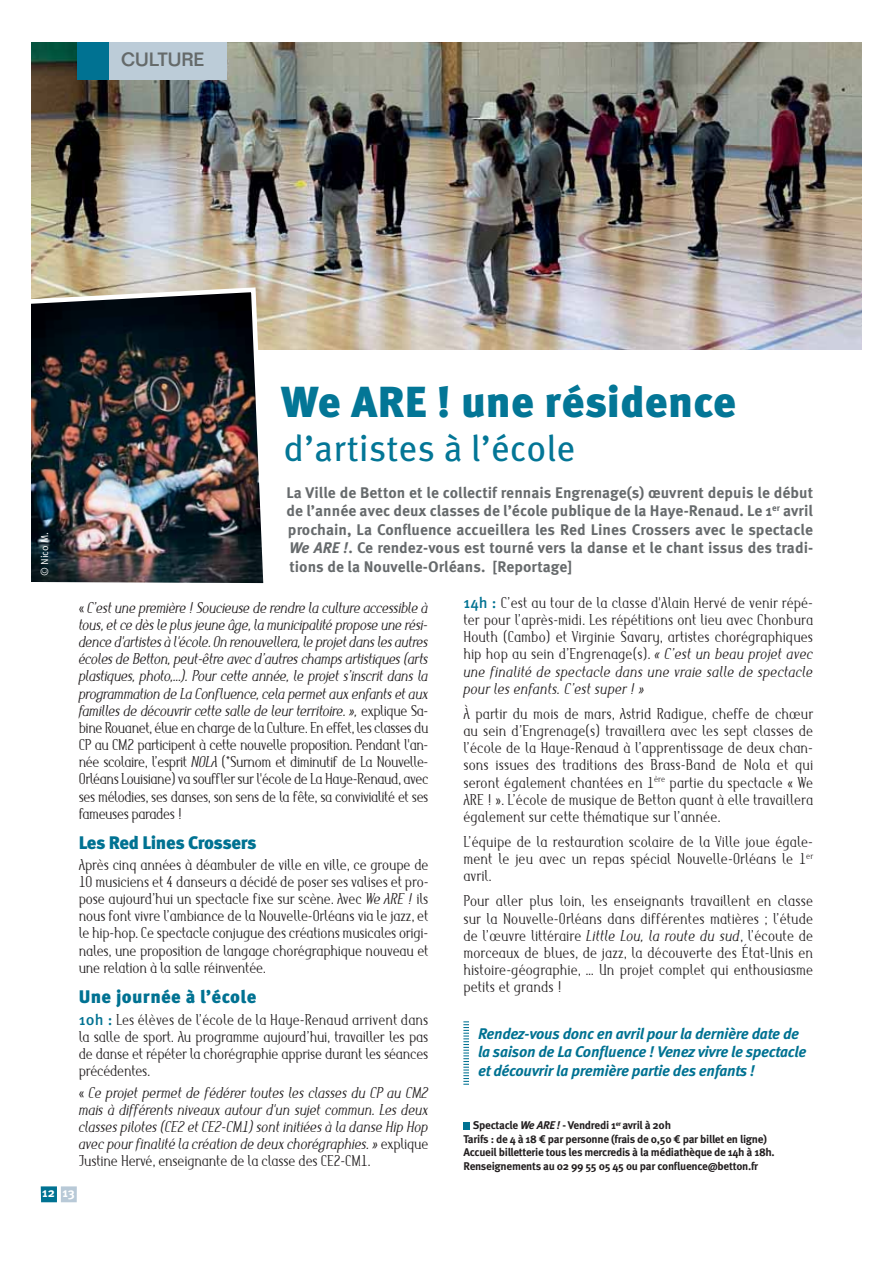
<style>
.page{position:relative;width:893px;height:1263px;background:#fff}
.page>*{position:absolute;margin:0;border:0;box-sizing:border-box;transform-origin:0 0}
.t1{font:900 43.35px "Meta Pro";letter-spacing:.005em;color:#037696}
.t2{font:36.45px "Meta Pro";letter-spacing:.005em;color:#037696}
.t3{font:500 18.9px "Folio Std";color:#656a6a}
.t4{font:900 18.15px "Meta Pro";letter-spacing:-.02em;color:#007292}
.t5{font:900 18.15px "Meta Pro";letter-spacing:.02em;color:#007292}
.t6{font:300 16.2px/17.1px "Maverick";letter-spacing:.01em;color:#231f20;text-align:justify;scale:.88 1}
.t7{font:italic 300 16.2px/17.1px "Maverick";letter-spacing:-.01em;color:#231f20;text-align:justify;scale:.88 1}
.t8{font:700 15.45px/18.5px "Meta Pro";letter-spacing:.005em;color:#666a6c;text-align:justify}
.t9{font:italic 700 15.45px/18.5px "Meta Pro";letter-spacing:-.02em;color:#007292}
.t10{font:700 12.9px "Meta";color:#fff}
.t11{font:700 11.25px/13.5px "Meta Pro";letter-spacing:-.025em;color:#231f20}
.t12{font:10.2px "Meta Pro";color:#fff}
.s1{font-style:italic}
.s2{font-style:normal}
.s3{font-family:"Meta Pro";font-weight:500;font-size:15.45px;color:#007292}
</style>
<div class="page">
<div style="left:41px;top:1186px;width:16px;height:16px;background:#007292"></div>
<div style="left:61px;top:1186px;width:16px;height:16px;background:#b8c9d7"></div>
<div style="left:463px;top:1122px;width:7px;height:7px;background:#007292"></div>
<img style="left:31px;top:43px;width:830px;height:306px">
<svg style="left:463px;top:1021px;width:6px;height:64px"></svg>
<img style="left:31px;top:285px;width:239px;height:299px">
<div style="left:108px;top:43px;width:119px;height:37px;background:#bcccd8"></div>
<div style="left:77px;top:43px;width:32px;height:37px;background:#007292"></div>
<p class="t3" style="left:121px;top:49px;width:85px">CULTURE</p>
<p class="t12" style="left:41px;top:576px;width:46px;rotate:-90deg">© Nico M.</p>
<h1 class="t1" style="left:281px;top:386px;width:457px">We ARE ! une résidence</h1>
<h2 class="t2" style="left:284px;top:435px;width:293px">d’artistes à l’école</h2>
<p class="t8" style="left:287px;top:485px;width:528px">La Ville de Betton et le collectif rennais Engrenage(s) œuvrent depuis le début de l’année avec deux classes de l’école publique de la Haye-Renaud. Le 1<sup>er</sup> avril prochain, La Confluence accueillera les Red Lines Crossers avec le spectacle <span class="s1">We ARE !</span>. Ce rendez-vous est tourné vers la danse et le chant issus des tradi&shy;tions de la Nouvelle-Orléans. [Reportage]</p>
<p class="t7" style="left:79px;top:600px;width:399px"><span class="s2">«</span> C’est une première ! Soucieuse de rendre la culture accessible à tous, et ce dès le plus jeune âge, la municipalité propose une rési&shy;dence d'artistes à l'école. On renouvellera, le projet dans les autres écoles de Betton, peut-être avec d’autres champs artistiques (arts plastiques, photo,…). Pour cette année, le projet s’inscrit dans la programmation de La Confluence, cela permet aux enfants et aux familles de découvrir cette salle de leur territoire. », <span class="s2">explique Sa&shy;bine Rouanet, élue en charge de la Culture. En effet, les classes du CP au CM2 participent à cette nouvelle proposition. Pendant l'an&shy;née scolaire, l’esprit</span> NOLA <span class="s2">(*Surnom et diminutif de La Nouvelle-Orléans Louisiane) va souffler sur l'école de La Haye-Renaud, avec ses mélodies, ses danses, son sens de la fête, sa convivialité et ses fameuses parades !</span></p>
<p class="t4" style="left:79px;top:836px;width:179px">Les Red Lines Crossers</p>
<p class="t6" style="left:79px;top:857px;width:399px">Après cinq années à déambuler de ville en ville, ce groupe de 10 musiciens et 4 danseurs a décidé de poser ses valises et pro&shy;pose aujourd’hui un spectacle fixe sur scène. Avec <span class="s1">We ARE !</span> ils nous font vivre l’ambiance de la Nouvelle-Orléans via le jazz, et le hip-hop. Ce spectacle conjugue des créations musicales origi&shy;nales, une proposition de langage chorégraphique nouveau et une relation à la salle réinventée.</p>
<p class="t5" style="left:79px;top:990px;width:179px">Une journée à l’école</p>
<p class="t6" style="left:79px;top:1013px;width:399px"><span class="s3">10h :</span> Les élèves de l’école de la Haye-Renaud arrivent dans la salle de sport. Au programme aujourd’hui, travailler les pas de danse et répéter la chorégraphie apprise durant les séances précédentes.</p>
<p class="t7" style="left:79px;top:1085px;width:399px"><span class="s2">«</span> Ce projet permet de fédérer toutes les classes du CP au CM2 mais à différents niveaux autour d'un sujet commun. Les deux classes pilotes (CE2 et CE2-CM1) sont initiées à la danse Hip Hop avec pour finalité la création de deux chorégraphies. » <span class="s2">explique Justine Hervé, enseignante de la classe des CE2-CM1.</span></p>
<p class="t6" style="left:463px;top:595px;width:399px"><span class="s3">14h :</span> C’est au tour de la classe d'Alain Hervé de venir répé&shy;ter pour l’après-midi. Les répétitions ont lieu avec Chonbura Houth (Cambo) et Virginie Savary, artistes chorégraphiques hip hop au sein d’Engrenage(s). <span class="s1">« C’est un beau projet avec une finalité de spectacle dans une vraie salle de spectacle pour les enfants. C’est super ! »</span></p>
<p class="t6" style="left:463px;top:706px;width:399px">À partir du mois de mars, Astrid Radigue, cheffe de chœur au sein d’Engrenage(s) travaillera avec les sept classes de l’école de la Haye-Renaud à l’apprentissage de deux chan&shy;sons issues des traditions des Brass-Band de Nola et qui seront également chantées en 1<sup>ère</sup> partie du spectacle « We ARE ! ». L’école de musique de Betton quant à elle travaillera également sur cette thématique sur l’année.</p>
<p class="t6" style="left:463px;top:835px;width:399px">L’équipe de la restauration scolaire de la Ville joue égale&shy;ment le jeu avec un repas spécial Nouvelle-Orléans le 1<sup>er </sup>avril.</p>
<p class="t6" style="left:463px;top:894px;width:399px">Pour aller plus loin, les enseignants travaillent en classe sur la Nouvelle-Orléans dans différentes matières ; l’étude de l’œuvre littéraire <span class="s1">Little Lou, la route du sud</span>, l’écoute de morceaux de blues, de jazz, la découverte des État-Unis en histoire-géographie, … Un projet complet qui enthousiasme petits et grands !</p>
<p class="t9" style="left:478px;top:1025px;width:330px">Rendez-vous donc en avril pour la dernière date de la saison de La Confluence ! Venez vivre le spectacle et découvrir la première partie des enfants !</p>
<p class="t11" style="left:463px;top:1120px;width:313px;text-indent:10px">Spectacle <span class="s1">We ARE !</span> - Vendredi 1<sup>er</sup> avril à 20h<br>Tarifs : de 4 à 18 € par personne (frais de 0,50 € par billet en ligne)<br>Accueil billetterie tous les mercredis à la médiathèque de 14h à 18h.<br>Renseignements au 02 99 55 05 45 ou par confluence@betton.fr</p>
<p class="t10" style="left:42px;top:1187px;width:34px">12 13</p>
</div>
